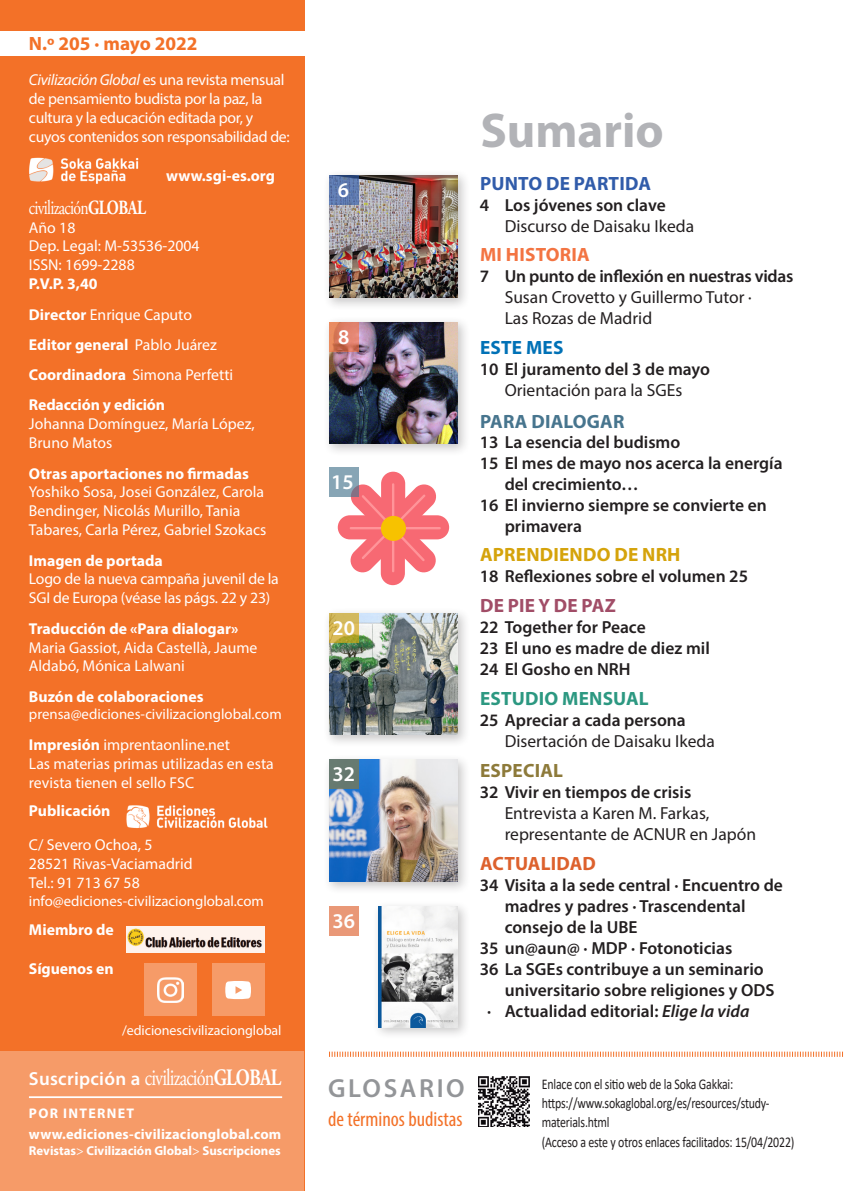
<style>
.page{position:relative;width:844px;height:1191px;background:#fff}
.page>*{position:absolute;margin:0;border:0;box-sizing:border-box;transform-origin:0 0}
.t1{font:700 49px "Myriad Pro";color:#b2b3b7}
.t2{font:600 26.25px "Myriad Pro";letter-spacing:.1em;color:#939598}
.t3{font:condensed 21px "Myriad Pro";color:#f37128}
.t4{font:600 21px "Myriad Pro";color:#fff}
.t5{font:20.12px "Adobe Garamond Pro";letter-spacing:-.045em;color:#fff;scale:.78 1}
.t6{font:700 19.25px "Myriad Pro";color:#d5a30b}
.t7{font:700 19.25px "Myriad Pro";color:#f37128}
.t8{font:700 19.25px "Myriad Pro";color:#315caa}
.t9{font:700 19.25px "Myriad Pro";letter-spacing:.01em;color:#2c9881}
.t10{font:700 19.25px "Myriad Pro";letter-spacing:.01em;color:#47758e}
.t11{font:700 19.25px "Myriad Pro";letter-spacing:.01em;color:#a14d67}
.t12{font:700 19.25px "Myriad Pro";color:#f37442}
.t13{font:700 19.25px "Myriad Pro";letter-spacing:.01em;color:#dd612d}
.t14{font:700 19.25px "Myriad Pro";color:#8d7a3a}
.t15{font:700 19.25px "Myriad Pro";letter-spacing:.01em;color:#0071b6}
.t16{font:600 18.9px "Myriad Pro";letter-spacing:.015em;color:#fff}
.t17{font:600 17.5px/21px "Myriad Pro";color:#231f20}
.t18{font:17.5px/21px "Myriad Pro";color:#231f20}
.t19{font:15.75px/18.9px "Myriad Pro";color:#fff}
.t20{font:700 15.75px/30.3px "Myriad Pro";color:#fff}
.t21{font:15.75px/18.9px "Myriad Pro";letter-spacing:-.02em;color:#fff}
.t22{font:14.88px/19.2px "Calibri";letter-spacing:-.015em;color:#231f20;scale:.8 1}
.t23{font:14.7px "Myriad Pro";color:#fff}
.t24{font:700 14.35px "Myriad Pro";letter-spacing:.01em;color:#fff}
.t25{font:14px "Myriad Pro";letter-spacing:-.005em;color:#fff}
.t26{font:700 14px "Myriad Pro";letter-spacing:.09em;color:#fff}
.t27{font:700 12.78px "Myriad Pro";color:#fff}
.s1{font-style:italic}
.s2{font-weight:700}
.s3{font-weight:400}
.s4{font-family:"Adobe Garamond Pro";font-weight:400;font-size:23.45px}
.s5{font-family:"Adobe Garamond Pro";font-weight:700;font-size:23.45px}
</style>
<div class="page">
<div style="left:381px;top:472px;width:24px;height:67px;background:#f76973;border-radius:12px"></div>
<div style="left:381px;top:515px;width:68px;height:24px;background:#f76973;border-radius:12px"></div>
<div style="left:337px;top:515px;width:68px;height:24px;background:#f76973;border-radius:12px"></div>
<div style="left:380px;top:517px;width:25px;height:68px;background:#f76973;border-radius:12px"></div>
<svg style="left:349px;top:483px;width:91px;height:90px"></svg>
<div style="left:381px;top:516px;width:25px;height:25px;background:#f7c200;border-radius:50%"></div>
<div style="left:371px;top:900px;width:99px;height:140px;background:#231f20;opacity:.25"></div>
<img style="left:378px;top:906px;width:79px;height:121px">
<div style="left:0;top:0;width:304px;height:1191px;background:#f37128"></div>
<div style="left:0;top:31px;width:312px;height:25px;background:#fff"></div>
<div style="left:0;top:1051px;width:304px;height:140px;background:#f69b68"></div>
<svg style="left:329px;top:1051px;width:514px;height:6px"></svg>
<img style="left:478px;top:1076px;width:51px;height:50px">
<div style="left:144px;top:964px;width:52px;height:52px;background:#f69b68"></div>
<img style="left:157px;top:977px;width:26px;height:26px">
<div style="left:212px;top:964px;width:52px;height:52px;background:#f69b68"></div>
<svg style="left:225px;top:981px;width:26px;height:18px"></svg>
<img style="left:29px;top:157px;width:110px;height:27px">
<img style="left:126px;top:805px;width:142px;height:24px">
<img style="left:127px;top:926px;width:137px;height:26px">
<hr style="left:29px;top:1096px;width:253px;height:2px;background:#fff">
<div style="left:323px;top:607px;width:147px;height:141px;background:#231f20;opacity:.25"></div>
<img style="left:329px;top:613px;width:128px;height:122px">
<div style="left:323px;top:169px;width:147px;height:142px;background:#231f20;opacity:.25"></div>
<img style="left:329px;top:175px;width:128px;height:123px">
<svg style="left:329px;top:175px;width:29px;height:29px"></svg>
<div style="left:329px;top:906px;width:29px;height:29px;background:#e99877"></div>
<div style="left:329px;top:467px;width:29px;height:30px;background:#87a5b5"></div>
<div style="left:323px;top:753px;width:147px;height:141px;background:#231f20;opacity:.25"></div>
<img style="left:329px;top:759px;width:128px;height:122px">
<div style="left:329px;top:759px;width:29px;height:30px;background:#677970"></div>
<svg style="left:329px;top:613px;width:29px;height:29px"></svg>
<div style="left:323px;top:316px;width:147px;height:141px;background:#231f20;opacity:.25"></div>
<img style="left:329px;top:322px;width:128px;height:122px">
<svg style="left:329px;top:322px;width:29px;height:29px"></svg>
<p class="t7" style="left:29px;top:31px;width:170px">N.º 205 · mayo 2022</p>
<p class="t21" style="left:29px;top:70px;width:262px"><span class="s1">Civilización Global</span> es una revista mensual de pensamiento budista por la paz, la cultura y la educación editada por, y cuyos contenidos son responsabilidad de:</p>
<p class="t20" style="left:166px;top:160px;width:110px">www.sgi-es.org</p>
<p class="t5" style="left:29px;top:195px;width:152px">civilización<span class="s2">GLOBAL</span></p>
<p class="t19" style="left:29px;top:217px;width:172px">Año 18<br>Dep. Legal: M-53536-2004<br>ISSN: 1699-2288</p>
<p class="t20" style="left:29px;top:268px;width:206px">P.V.P. 3,40<br>Director <span class="s3">Enrique Caputo<br></span>Editor general <span class="s3">Pablo Juárez<br></span>Coordinadora <span class="s3">Simona Perfetti<br></span>Redacción y edición</p>
<p class="t19" style="left:29px;top:414px;width:227px">Johanna Domínguez, María López,<br>Bruno Matos</p>
<p class="t20" style="left:29px;top:457px;width:221px">Otras aportaciones no firmadas</p>
<p class="t19" style="left:29px;top:482px;width:239px">Yoshiko Sosa, Josei González, Carola<br>Bendinger, Nicolás Murillo, Tania<br>Tabares, Carla Pérez, Gabriel Szokacs</p>
<p class="t20" style="left:29px;top:544px;width:135px">Imagen de portada</p>
<p class="t19" style="left:29px;top:569px;width:251px">Logo de la nueva campaña juvenil de la<br>SGI de Europa (véase las págs. 22 y 23)</p>
<p class="t20" style="left:29px;top:612px;width:211px">Traducción de «Para dialogar»</p>
<p class="t19" style="left:29px;top:637px;width:230px">Maria Gassiot, Aida Castellà, Jaume<br>Aldabó, Mónica Lalwani</p>
<p class="t20" style="left:29px;top:680px;width:176px">Buzón de colaboraciones</p>
<p class="t23" style="left:29px;top:705px;width:254px">prensa@ediciones-civilizacionglobal.com</p>
<p class="t19" style="left:29px;top:735px;width:246px"><span class="s2">Impresión</span> imprentaonline.net<br>Las materias primas utilizadas en esta revista tienen el sello FSC</p>
<p class="t20" style="left:29px;top:795px;width:83px">Publicación</p>
<p class="t19" style="left:29px;top:835px;width:165px">C/ Severo Ochoa, 5<br>28521 Rivas-Vaciamadrid<br>Tel.: 91 713 67 58</p>
<p class="t23" style="left:29px;top:891px;width:236px">info@ediciones-civilizacionglobal.com</p>
<p class="t20" style="left:29px;top:913px;width:86px">Miembro de</p>
<p class="t20" style="left:29px;top:953px;width:86px">Síguenos en</p>
<p class="t25" style="left:122px;top:1022px;width:161px">/edicionescivilizacionglobal</p>
<p class="t16" style="left:29px;top:1066px;width:254px">Suscripción a <span class="s4">civilización</span><span class="s5">GLOBAL</span></p>
<p class="t26" style="left:29px;top:1104px;width:107px">POR INTERNET</p>
<p class="t24" style="left:29px;top:1125px;width:254px">www.ediciones-civilizacionglobal.com</p>
<p class="t27" style="left:29px;top:1142px;width:253px">Revistas<span class="s3">&gt;</span> Civilización Global<span class="s3">&gt;</span> Suscripciones</p>
<p class="t4" style="left:338px;top:176px;width:13px">6</p>
<p class="t4" style="left:338px;top:323px;width:13px">8</p>
<p class="t4" style="left:331px;top:469px;width:24px">15</p>
<p class="t4" style="left:332px;top:614px;width:24px">20</p>
<p class="t4" style="left:332px;top:761px;width:24px">32</p>
<p class="t4" style="left:332px;top:907px;width:24px">36</p>
<h1 class="t1" style="left:480px;top:98px;width:185px">Sumario</h1>
<p class="t8" style="left:480px;top:170px;width:38px">Punto</p>
<p class="t8" style="left:546px;top:170px;width:62px">de partid</p>
<p class="t8" style="left:638px;top:170px;width:14px">a</p>
<p class="t17" style="left:479px;top:194px;width:187px">4 Los jóvenes son clave</p>
<p class="t18" style="left:504px;top:215px;width:191px">Discurso de Daisaku Ikeda</p>
<p class="t12" style="left:480px;top:242px;width:50px">Mi histori</p>
<p class="t12" style="left:577px;top:242px;width:14px">a</p>
<p class="t17" style="left:479px;top:265px;width:315px">7 Un punto de inflexión en nuestras vidas</p>
<p class="t18" style="left:504px;top:287px;width:248px">Susan Crovetto y Guillermo Tutor ·<br>Las Rozas de Madrid</p>
<p class="t15" style="left:480px;top:335px;width:85px">ESTE MES</p>
<p class="t17" style="left:479px;top:358px;width:231px">10 El juramento del 3 de mayo</p>
<p class="t18" style="left:504px;top:379px;width:179px">Orientación para la SGEs</p>
<p class="t10" style="left:480px;top:409px;width:142px">Para dialogar</p>
<p class="t17" style="left:479px;top:431px;width:202px">13 La esencia del budismo</p>
<p class="t17" style="left:479px;top:452px;width:304px">15 El mes de mayo nos acerca la energía</p>
<p class="t17" style="left:504px;top:473px;width:135px">del crecimiento…</p>
<p class="t17" style="left:479px;top:494px;width:288px">16 El invierno siempre se convierte en</p>
<p class="t17" style="left:504px;top:515px;width:79px">primavera</p>
<p class="t6" style="left:480px;top:542px;width:13px">Aprendiendo</p>
<p class="t6" style="left:614px;top:542px;width:65px">de NRH</p>
<p class="t17" style="left:479px;top:565px;width:269px">18 Reflexiones sobre el volumen 25</p>
<p class="t11" style="left:480px;top:593px;width:137px">DE PIE Y DE PAZ</p>
<p class="t17" style="left:479px;top:616px;width:231px">22 Together for Peace<br>23 El uno es madre de diez mil<br>24 El Gosho en NRH</p>
<p class="t9" style="left:480px;top:686px;width:57px">Estudio</p>
<p class="t9" style="left:562px;top:686px;width:14px">mens</p>
<p class="t9" style="left:613px;top:686px;width:37px">ual</p>
<p class="t17" style="left:479px;top:709px;width:207px">25 Apreciar a cada persona</p>
<p class="t18" style="left:504px;top:730px;width:211px">Disertación de Daisaku Ikeda</p>
<p class="t14" style="left:480px;top:757px;width:21px">Especi</p>
<p class="t14" style="left:540px;top:757px;width:24px">al</p>
<p class="t17" style="left:479px;top:781px;width:213px">32 Vivir en tiempos de crisis</p>
<p class="t18" style="left:504px;top:802px;width:253px">Entrevista a Karen M. Farkas, representante de ACNUR en Japón</p>
<p class="t13" style="left:480px;top:850px;width:48px">ACTUAL</p>
<p class="t13" style="left:550px;top:850px;width:47px">IDAD</p>
<p class="t17" style="left:479px;top:873px;width:304px">34 Visita a la sede central · Encuentro de</p>
<p class="t17" style="left:504px;top:894px;width:242px">madres y padres · Trascendental</p>
<p class="t17" style="left:504px;top:915px;width:134px">consejo de la UBE</p>
<p class="t17" style="left:479px;top:936px;width:254px">35 un@aun@ · MDP · Fotonoticias</p>
<p class="t17" style="left:479px;top:957px;width:285px">36 La SGEs contribuye a un seminario</p>
<p class="t17" style="left:504px;top:978px;width:270px">universitario sobre religiones y ODS</p>
<p class="t17" style="left:487px;top:999px;width:264px">· Actualidad editorial: <span class="s1">Elige la vida</span></p>
<h2 class="t2" style="left:328px;top:1071px;width:138px">Glosario</h2>
<p class="t22" style="left:541px;top:1074px;width:317px">Enlace con el sitio web de la Soka Gakkai: https://www.sokaglobal.org/es/resources/study&shy;materials.html<br>(Acceso a este y otros enlaces facilitados: 15/04/2022)</p>
<p class="t3" style="left:328px;top:1106px;width:136px">de términos budistas</p>
</div>
